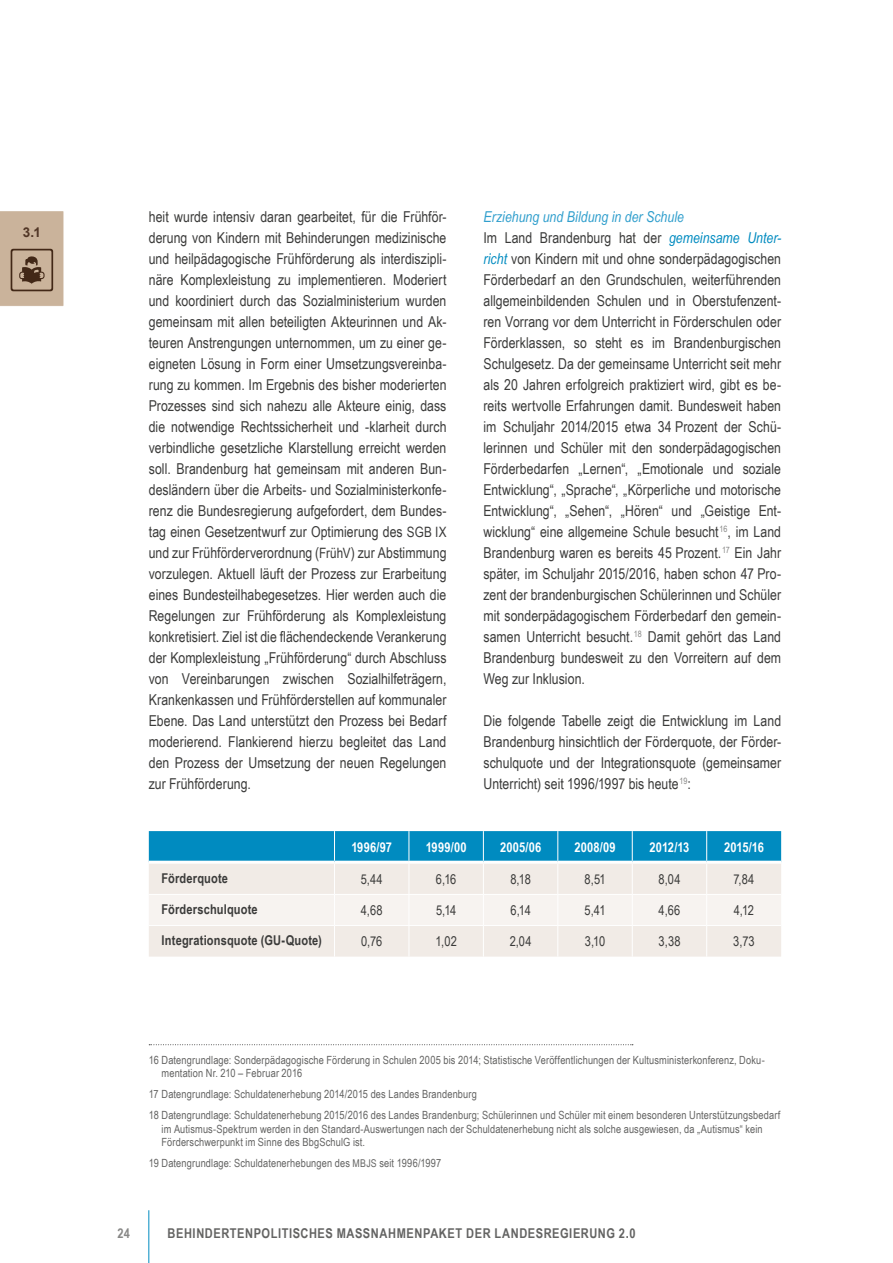
<style>
.page{position:relative;width:893px;height:1263px;background:#fff}
.page>*{position:absolute;margin:0;border:0;box-sizing:border-box;transform-origin:0 0}
.t1{font:15px/21px "Arial Narrow";color:#3b3b3a;text-align:justify}
.t2{font:italic 15px "Arial Narrow";letter-spacing:.005em;color:#319fcd}
.t3{font:13.5px "Arial Narrow";letter-spacing:-.005em;color:#3b3b3a}
.t4{font:700 13.5px "Arial Narrow";letter-spacing:.04em;color:#636362}
.t5{font:700 13.5px "Arial Narrow";letter-spacing:.01em;color:#3b3b3a}
.t6{font:700 13.5px "Arial Narrow";letter-spacing:.015em;color:#fff}
.t7{font:700 13.5px "Arial";color:#513626}
.t8{font:700 13.5px "Arial Narrow";color:#878786}
.t9{font:11.25px/13.5px "Arial Narrow";letter-spacing:.01em;color:#636362}
.s1{font-size:14.25px}
.s2{font-style:italic;color:#008bc0}
.s3{font-size:10.65px}
</style>
<div class="page">
<hr style="left:148px;top:1210px;width:1px;height:53px;background:#008bc0">
<svg style="left:0;top:211px;width:64px;height:95px;background:#bca58e"></svg>
<svg style="left:149px;top:1044px;width:484px;height:1px"></svg>
<svg style="left:149px;top:831px;width:632px;height:30px;background:#048cc1"></svg>
<div style="left:149px;top:864px;width:632px;height:92px;background:#f1ebe6"></div>
<div style="left:149px;top:895px;width:632px;height:30px;background:#f7f3f0"></div>
<hr style="left:334px;top:831px;width:1px;height:30px;background:#fff">
<hr style="left:409px;top:831px;width:1px;height:30px;background:#fff">
<hr style="left:483px;top:831px;width:1px;height:30px;background:#fff">
<hr style="left:557px;top:831px;width:1px;height:30px;background:#fff">
<hr style="left:632px;top:831px;width:1px;height:30px;background:#fff">
<hr style="left:706px;top:831px;width:1px;height:30px;background:#fff">
<hr style="left:334px;top:864px;width:1px;height:30px;background:#fff">
<hr style="left:409px;top:864px;width:1px;height:30px;background:#fff">
<hr style="left:483px;top:864px;width:1px;height:30px;background:#fff">
<hr style="left:557px;top:864px;width:1px;height:30px;background:#fff">
<hr style="left:632px;top:864px;width:1px;height:30px;background:#fff">
<hr style="left:706px;top:864px;width:1px;height:30px;background:#fff">
<hr style="left:149px;top:894px;width:185px;height:1px;background:#fff">
<hr style="left:334px;top:894px;width:75px;height:1px;background:#fff">
<hr style="left:334px;top:895px;width:1px;height:30px;background:#fff">
<hr style="left:409px;top:894px;width:74px;height:1px;background:#fff">
<hr style="left:409px;top:895px;width:1px;height:30px;background:#fff">
<hr style="left:483px;top:894px;width:75px;height:1px;background:#fff">
<hr style="left:483px;top:895px;width:1px;height:30px;background:#fff">
<hr style="left:558px;top:894px;width:74px;height:1px;background:#fff">
<hr style="left:557px;top:895px;width:1px;height:30px;background:#fff">
<hr style="left:632px;top:894px;width:75px;height:1px;background:#fff">
<hr style="left:632px;top:895px;width:1px;height:30px;background:#fff">
<hr style="left:707px;top:894px;width:74px;height:1px;background:#fff">
<hr style="left:706px;top:895px;width:1px;height:30px;background:#fff">
<hr style="left:149px;top:925px;width:185px;height:1px;background:#fff">
<hr style="left:334px;top:925px;width:75px;height:1px;background:#fff">
<hr style="left:334px;top:926px;width:1px;height:30px;background:#fff">
<hr style="left:409px;top:925px;width:74px;height:1px;background:#fff">
<hr style="left:409px;top:926px;width:1px;height:30px;background:#fff">
<hr style="left:483px;top:925px;width:75px;height:1px;background:#fff">
<hr style="left:483px;top:926px;width:1px;height:30px;background:#fff">
<hr style="left:558px;top:925px;width:74px;height:1px;background:#fff">
<hr style="left:557px;top:926px;width:1px;height:30px;background:#fff">
<hr style="left:632px;top:925px;width:75px;height:1px;background:#fff">
<hr style="left:632px;top:926px;width:1px;height:30px;background:#fff">
<hr style="left:707px;top:925px;width:74px;height:1px;background:#fff">
<hr style="left:706px;top:926px;width:1px;height:30px;background:#fff">
<p class="t7" style="left:23px;top:222px;width:19px">3.1</p>
<p class="t1" style="left:149px;top:206px;width:299px">heit wurde intensiv daran gearbeitet, für die Frühför&shy;derung von Kindern mit Behinderungen medizinische und heilpädagogische Frühförderung als interdiszipli&shy;näre Komplexleistung zu implementieren. Moderiert und koordiniert durch das Sozialministerium wurden gemeinsam mit allen beteiligten Akteurinnen und Ak&shy;teuren Anstrengungen unternommen, um zu einer ge&shy;eigneten Lösung in Form einer Umsetzungsvereinba&shy;rung zu kommen. Im Ergebnis des bisher moderierten Prozesses sind sich nahezu alle Akteure einig, dass die notwendige Rechtssicherheit und -klarheit durch verbindliche gesetzliche Klarstellung erreicht werden soll. Brandenburg hat gemeinsam mit anderen Bun&shy;desländern über die Arbeits- und Sozialministerkonfe&shy;renz die Bundesregierung aufgefordert, dem Bundes&shy;tag einen Gesetzentwurf zur Optimierung des <span class="s1">SGB IX </span>und zur Frühförderverordnung (<span class="s1">FrühV</span>) zur Abstimmung vorzulegen. Aktuell läuft der Prozess zur Erarbeitung eines Bundesteilhabegesetzes. Hier werden auch die Regelungen zur Frühförderung als Komplexleistung konkretisiert. Ziel ist die flächendeckende Verankerung der Komplexleistung „Frühförderung“ durch Abschluss von Vereinbarungen zwischen Sozialhilfeträgern, Krankenkassen und Frühförderstellen auf kommunaler Ebene. Das Land unterstützt den Prozess bei Bedarf moderierend. Flankierend hierzu begleitet das Land den Prozess der Umsetzung der neuen Regelungen zur Frühförderung.</p>
<h4 class="t2" style="left:483px;top:206px;width:202px">Erziehung und Bildung in der Schule</h4>
<p class="t1" style="left:483px;top:227px;width:299px">Im Land Brandenburg hat der <span class="s2">gemeinsame Unter&shy;richt</span> von Kindern mit und ohne sonderpädagogischen Förderbedarf an den Grundschulen, weiterführenden allgemeinbildenden Schulen und in Oberstufenzent&shy;ren Vorrang vor dem Unterricht in Förderschulen oder Förderklassen, so steht es im Brandenburgischen Schulgesetz. Da der gemeinsame Unterricht seit mehr als 20 Jahren erfolgreich praktiziert wird, gibt es be&shy;reits wertvolle Erfahrungen damit. Bundesweit haben im Schuljahr 2014/2015 etwa 34 Prozent der Schü&shy;lerinnen und Schüler mit den sonderpädagogischen Förderbedarfen „Lernen“, „Emotionale und soziale Entwicklung“, „Sprache“, „Körperliche und motorische Entwicklung“, „Sehen“, „Hören“ und „Geistige Ent&shy;wicklung“ eine allgemeine Schule besucht <sup>16</sup>, im Land Brandenburg waren es bereits 45 Prozent. <sup>17</sup> Ein Jahr später, im Schuljahr 2015/2016, haben schon 47 Pro&shy;zent der brandenburgischen Schülerinnen und Schüler mit sonderpädagogischem Förderbedarf den gemein&shy;samen Unterricht besucht. <sup>18</sup> Damit gehört das Land Brandenburg bundesweit zu den Vorreitern auf dem Weg zur Inklusion.</p>
<p class="t1" style="left:483px;top:710px;width:299px">Die folgende Tabelle zeigt die Entwicklung im Land Brandenburg hinsichtlich der Förderquote, der Förder&shy;schulquote und der Integrationsquote (gemeinsamer Unterricht) seit 1996/1997 bis heute <sup>19</sup>:</p>
<p class="t6" style="left:351px;top:836px;width:42px">1996/97</p>
<p class="t6" style="left:426px;top:836px;width:42px">1999/00</p>
<p class="t6" style="left:500px;top:836px;width:43px">2005/06</p>
<p class="t6" style="left:574px;top:836px;width:43px">2008/09</p>
<p class="t6" style="left:650px;top:836px;width:41px">2012/13</p>
<p class="t6" style="left:724px;top:836px;width:41px">2015/16</p>
<p class="t5" style="left:162px;top:868px;width:68px">Förderquote</p>
<p class="t3" style="left:361px;top:869px;width:24px">5,44</p>
<p class="t3" style="left:436px;top:869px;width:22px">6,16</p>
<p class="t3" style="left:510px;top:869px;width:22px">8,18</p>
<p class="t3" style="left:584px;top:869px;width:23px">8,51</p>
<p class="t3" style="left:658px;top:869px;width:24px">8,04</p>
<p class="t3" style="left:733px;top:869px;width:23px">7,84</p>
<p class="t5" style="left:162px;top:899px;width:98px">Förderschulquote</p>
<p class="t3" style="left:361px;top:900px;width:23px">4,68</p>
<p class="t3" style="left:436px;top:900px;width:22px">5,14</p>
<p class="t3" style="left:510px;top:900px;width:22px">6,14</p>
<p class="t3" style="left:585px;top:900px;width:22px">5,41</p>
<p class="t3" style="left:659px;top:900px;width:23px">4,66</p>
<p class="t3" style="left:734px;top:900px;width:22px">4,12</p>
<p class="t5" style="left:162px;top:930px;width:162px">Integrationsquote (GU-Quote)</p>
<p class="t3" style="left:361px;top:931px;width:23px">0,76</p>
<p class="t3" style="left:436px;top:931px;width:23px">1,02</p>
<p class="t3" style="left:510px;top:931px;width:23px">2,04</p>
<p class="t3" style="left:585px;top:931px;width:22px">3,10</p>
<p class="t3" style="left:658px;top:931px;width:24px">3,38</p>
<p class="t3" style="left:733px;top:931px;width:23px">3,73</p>
<p class="t9" style="left:162px;top:1052px;width:605px;text-indent:-13px">16 Datengrundlage: Sonderpädagogische Förderung in Schulen 2005 bis 2014; Statistische Veröffentlichungen der Kultusministerkonferenz, Doku&shy;mentation Nr. 210 – Februar 2016</p>
<p class="t9" style="left:149px;top:1083px;width:633px;line-height:21px">17 Datengrundlage: Schuldatenerhebung 2014/2015 des Landes Brandenburg<br>18 Datengrundlage: Schuldatenerhebung 2015/2016 des Landes Brandenburg; Schülerinnen und Schüler mit einem besonderen Unterstützungsbedarf</p>
<p class="t9" style="left:162px;top:1121px;width:603px">im Autismus-Spektrum werden in den Standard-Auswertungen nach der Schuldatenerhebung nicht als solche ausgewiesen, da „Autismus“ kein<br>Förderschwerpunkt im Sinne des BbgSchulG ist.</p>
<p class="t9" style="left:149px;top:1156px;width:294px">19 Datengrundlage: Schuldatenerhebungen des <span class="s3">MBJS</span> seit 1996/1997</p>
<p class="t8" style="left:117px;top:1223px;width:14px">24</p>
<p class="t4" style="left:168px;top:1223px;width:470px">BEHINDERTENPOLITISCHES MASSNAHMENPAKET DER LANDESREGIERUNG 2.0</p>
</div>
